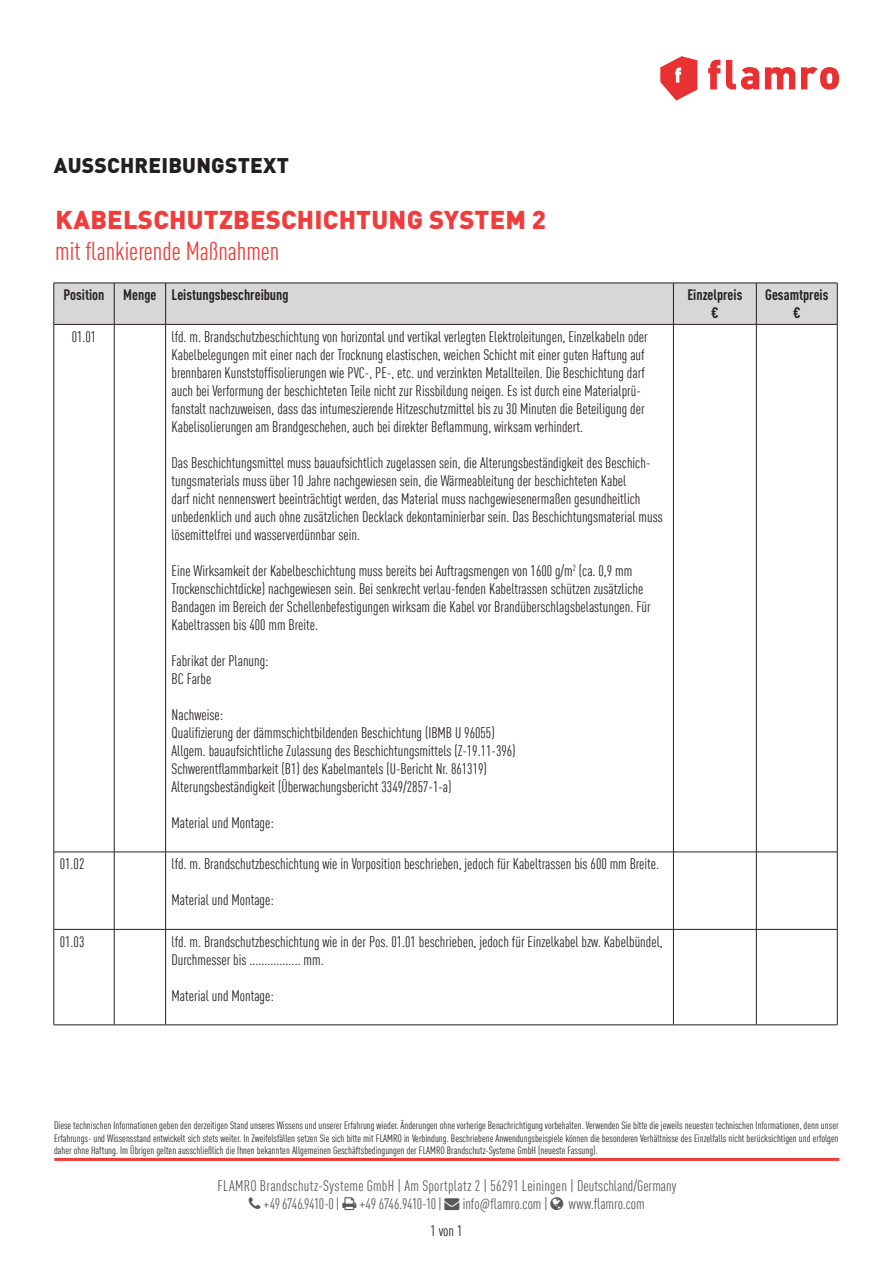
<style>
.page{position:relative;width:893px;height:1263px;background:#fff}
.page>*{position:absolute;margin:0;border:0;box-sizing:border-box;transform-origin:0 0}
.t1{font:900 25.5px "DIN Pro";letter-spacing:.01em;color:#ee3d3c}
.t2{font:condensed 25.5px "DIN Pro";color:#ee3d3c}
.t3{font:900 21px "DIN Pro";letter-spacing:.01em;color:#231f20}
.t4{font:condensed 15px/18px "DIN Pro";color:#231f20}
.t5{font:condensed 15px/18px "DIN Pro";letter-spacing:.01em;color:#57585a}
.t6{font:700 condensed 15px/18px "DIN Pro";color:#231f20;text-align:center}
.t7{font:condensed 15px "DIN Pro";letter-spacing:-.01em;color:#57585a}
.t8{font:condensed 10.5px/12.6px "DIN Pro";color:#231f20;text-align:justify}
</style>
<div class="page">
<div style="left:55px;top:284px;width:782px;height:40px;background:#d9d7d6"></div>
<hr style="left:54px;top:283px;width:60px;height:1px;background:#231f20">
<hr style="left:54px;top:283px;width:1px;height:41px;background:#231f20">
<hr style="left:114px;top:283px;width:52px;height:1px;background:#231f20">
<hr style="left:114px;top:283px;width:1px;height:41px;background:#231f20">
<hr style="left:166px;top:283px;width:507px;height:1px;background:#231f20">
<hr style="left:165px;top:283px;width:1px;height:41px;background:#231f20">
<hr style="left:673px;top:283px;width:83px;height:1px;background:#231f20">
<hr style="left:673px;top:283px;width:1px;height:41px;background:#231f20">
<hr style="left:756px;top:283px;width:81px;height:1px;background:#231f20">
<hr style="left:756px;top:283px;width:1px;height:41px;background:#231f20">
<hr style="left:837px;top:283px;width:1px;height:41px;background:#231f20">
<hr style="left:54px;top:324px;width:60px;height:1px;background:#231f20">
<hr style="left:54px;top:325px;width:1px;height:527px;background:#231f20">
<hr style="left:114px;top:324px;width:52px;height:1px;background:#231f20">
<hr style="left:114px;top:325px;width:1px;height:527px;background:#231f20">
<hr style="left:166px;top:324px;width:507px;height:1px;background:#231f20">
<hr style="left:165px;top:325px;width:1px;height:527px;background:#231f20">
<hr style="left:673px;top:324px;width:83px;height:1px;background:#231f20">
<hr style="left:673px;top:325px;width:1px;height:527px;background:#231f20">
<hr style="left:756px;top:324px;width:81px;height:1px;background:#231f20">
<hr style="left:756px;top:325px;width:1px;height:527px;background:#231f20">
<hr style="left:837px;top:325px;width:1px;height:527px;background:#231f20">
<hr style="left:54px;top:852px;width:60px;height:1px;background:#231f20">
<hr style="left:54px;top:852px;width:1px;height:77px;background:#231f20">
<hr style="left:114px;top:852px;width:52px;height:1px;background:#231f20">
<hr style="left:114px;top:852px;width:1px;height:77px;background:#231f20">
<hr style="left:166px;top:852px;width:507px;height:1px;background:#231f20">
<hr style="left:165px;top:852px;width:1px;height:77px;background:#231f20">
<hr style="left:673px;top:852px;width:83px;height:1px;background:#231f20">
<hr style="left:673px;top:852px;width:1px;height:77px;background:#231f20">
<hr style="left:756px;top:852px;width:81px;height:1px;background:#231f20">
<hr style="left:756px;top:852px;width:1px;height:77px;background:#231f20">
<hr style="left:837px;top:852px;width:1px;height:77px;background:#231f20">
<hr style="left:54px;top:929px;width:60px;height:1px;background:#231f20">
<hr style="left:54px;top:929px;width:1px;height:96px;background:#231f20">
<hr style="left:114px;top:929px;width:52px;height:1px;background:#231f20">
<hr style="left:114px;top:929px;width:1px;height:96px;background:#231f20">
<hr style="left:166px;top:929px;width:507px;height:1px;background:#231f20">
<hr style="left:165px;top:929px;width:1px;height:96px;background:#231f20">
<hr style="left:673px;top:929px;width:83px;height:1px;background:#231f20">
<hr style="left:673px;top:929px;width:1px;height:96px;background:#231f20">
<hr style="left:756px;top:929px;width:81px;height:1px;background:#231f20">
<hr style="left:756px;top:929px;width:1px;height:96px;background:#231f20">
<hr style="left:837px;top:929px;width:1px;height:96px;background:#231f20">
<hr style="left:54px;top:1024px;width:60px;height:1px;background:#231f20">
<hr style="left:114px;top:1024px;width:52px;height:1px;background:#231f20">
<hr style="left:166px;top:1024px;width:507px;height:1px;background:#231f20">
<hr style="left:673px;top:1024px;width:83px;height:1px;background:#231f20">
<hr style="left:756px;top:1024px;width:81px;height:1px;background:#231f20">
<hr style="left:54px;top:1158px;width:785px;height:3px;background:#ee3d3c">
<img style="left:660px;top:56px;width:179px;height:44px">
<h2 class="t3" style="left:54px;top:149px;width:237px">AUSSCHREIBUNGSTEXT</h2>
<p class="t1" style="left:55px;top:200px;width:492px">KABELSCHUTZBESCHICHTUNG SYSTEM 2</p>
<p class="t2" style="left:55px;top:233px;width:226px">mit flankierende Maßnahmen</p>
<p class="t6" style="left:64px;top:285px;width:42px">Position</p>
<p class="t6" style="left:123px;top:285px;width:35px">Menge</p>
<p class="t6" style="left:172px;top:285px;width:118px">Leistungsbeschreibung</p>
<p class="t6" style="left:687px;top:285px;width:57px">Einzelpreis</p>
<p class="t6" style="left:711px;top:303px;width:9px">€</p>
<p class="t4" style="left:72px;top:327px;width:26px">01.01</p>
<p class="t4" style="left:172px;top:327px;width:478px">lfd. m. Brandschutzbeschichtung von horizontal und vertikal verlegten Elektroleitungen, Einzelkabeln oder Kabelbelegungen mit einer nach der Trocknung elastischen, weichen Schicht mit einer guten Haftung auf brennbaren Kunststoffisolierungen wie PVC-, PE-, etc. und verzinkten Metallteilen. Die Beschichtung darf auch bei Verformung der beschichteten Teile nicht zur Rissbildung neigen. Es ist durch eine Materialprü&shy;fanstalt nachzuweisen, dass das intumeszierende Hitzeschutzmittel bis zu 30 Minuten die Beteiligung der Kabelisolierungen am Brandgeschehen, auch bei direkter Beflammung, wirksam verhindert.</p>
<p class="t4" style="left:172px;top:453px;width:493px">Das Beschichtungsmittel muss bauaufsichtlich zugelassen sein, die Alterungsbeständigkeit des Beschich&shy;tungsmaterials muss über 10 Jahre nachgewiesen sein, die Wärmeableitung der beschichteten Kabel<br>darf nicht nennenswert beeinträchtigt werden, das Material muss nachgewiesenermaßen gesundheitlich unbedenklich und auch ohne zusätzlichen Decklack dekontaminierbar sein. Das Beschichtungsmaterial muss lösemittelfrei und wasserverdünnbar sein.</p>
<p class="t4" style="left:172px;top:561px;width:481px">Eine Wirksamkeit der Kabelbeschichtung muss bereits bei Auftragsmengen von 1600 g/m<sup>2</sup> (ca. 0,9 mm Trockenschichtdicke) nachgewiesen sein. Bei senkrecht verlau-fenden Kabeltrassen schützen zusätzliche Bandagen im Bereich der Schellenbefestigungen wirksam die Kabel vor Brandüberschlagsbelastungen. Für Kabeltrassen bis 400 mm Breite.</p>
<p class="t4" style="left:172px;top:651px;width:99px">Fabrikat der Planung:</p>
<p class="t4" style="left:172px;top:669px;width:41px">BC Farbe</p>
<p class="t4" style="left:172px;top:705px;width:53px">Nachweise:</p>
<p class="t4" style="left:172px;top:723px;width:325px">Qualifizierung der dämmschichtbildenden Beschichtung (IBMB U 96055)</p>
<p class="t4" style="left:172px;top:741px;width:346px">Allgem. bauaufsichtliche Zulassung des Beschichtungsmittels (Z-19.11-396)</p>
<p class="t4" style="left:172px;top:759px;width:317px">Schwerentflammbarkeit (B1) des Kabelmantels (U-Bericht Nr. 861319)</p>
<p class="t4" style="left:172px;top:777px;width:281px">Alterungsbeständigkeit (Überwachungsbericht 3349/2857-1-a)</p>
<p class="t4" style="left:172px;top:813px;width:104px">Material und Montage:</p>
<p class="t4" style="left:60px;top:854px;width:26px">01.02</p>
<p class="t4" style="left:172px;top:854px;width:489px">lfd. m. Brandschutzbeschichtung wie in Vorposition beschrieben, jedoch für Kabeltrassen bis 600 mm Breite.</p>
<p class="t4" style="left:172px;top:890px;width:104px">Material und Montage:</p>
<p class="t4" style="left:60px;top:932px;width:26px">01.03</p>
<p class="t4" style="left:172px;top:932px;width:493px">lfd. m. Brandschutzbeschichtung wie in der Pos. 01.01 beschrieben, jedoch für Einzelkabel bzw. Kabelbündel,<br>Durchmesser bis ................. mm.</p>
<p class="t4" style="left:172px;top:986px;width:104px">Material und Montage:</p>
<p class="t6" style="left:765px;top:285px;width:65px">Gesamtpreis €</p>
<p class="t8" style="left:54px;top:1118px;width:786px">Diese technischen Informationen geben den derzeitigen Stand unseres Wissens und unserer Erfahrung wieder. Änderungen ohne vorherige Benachrichtigung vorbehalten. Verwenden Sie bitte die jeweils neuesten technischen Informationen, denn unser Erfahrungs- und Wissensstand entwickelt sich stets weiter. In Zweifelsfällen setzen Sie sich bitte mit FLAMRO in Verbindung. Beschriebene Anwendungsbeispiele können die besonderen Verhältnisse des Einzelfalls nicht berücksichtigen und erfolgen daher ohne Haftung. Im Übrigen gelten ausschließlich die Ihnen bekannten Allgemeinen Geschäftsbedingungen der FLAMRO Brandschutz-Systeme GmbH (neueste Fassung).</p>
<p class="t5" style="left:263px;top:1176px;width:414px;text-indent:-46px">FLAMRO Brandschutz-Systeme GmbH | Am Sportplatz 2 | 56291 Leiningen | Deutschland/Germany +49 6746.9410-0 |</p>
<p class="t7" style="left:359px;top:1193px;width:190px">+49 6746.9410-10 | → info@flamro.com |</p>
<p class="t5" style="left:569px;top:1194px;width:78px">www.flamro.com</p>
<p class="t4" style="left:430px;top:1221px;width:33px">1 von 1</p>
</div>
